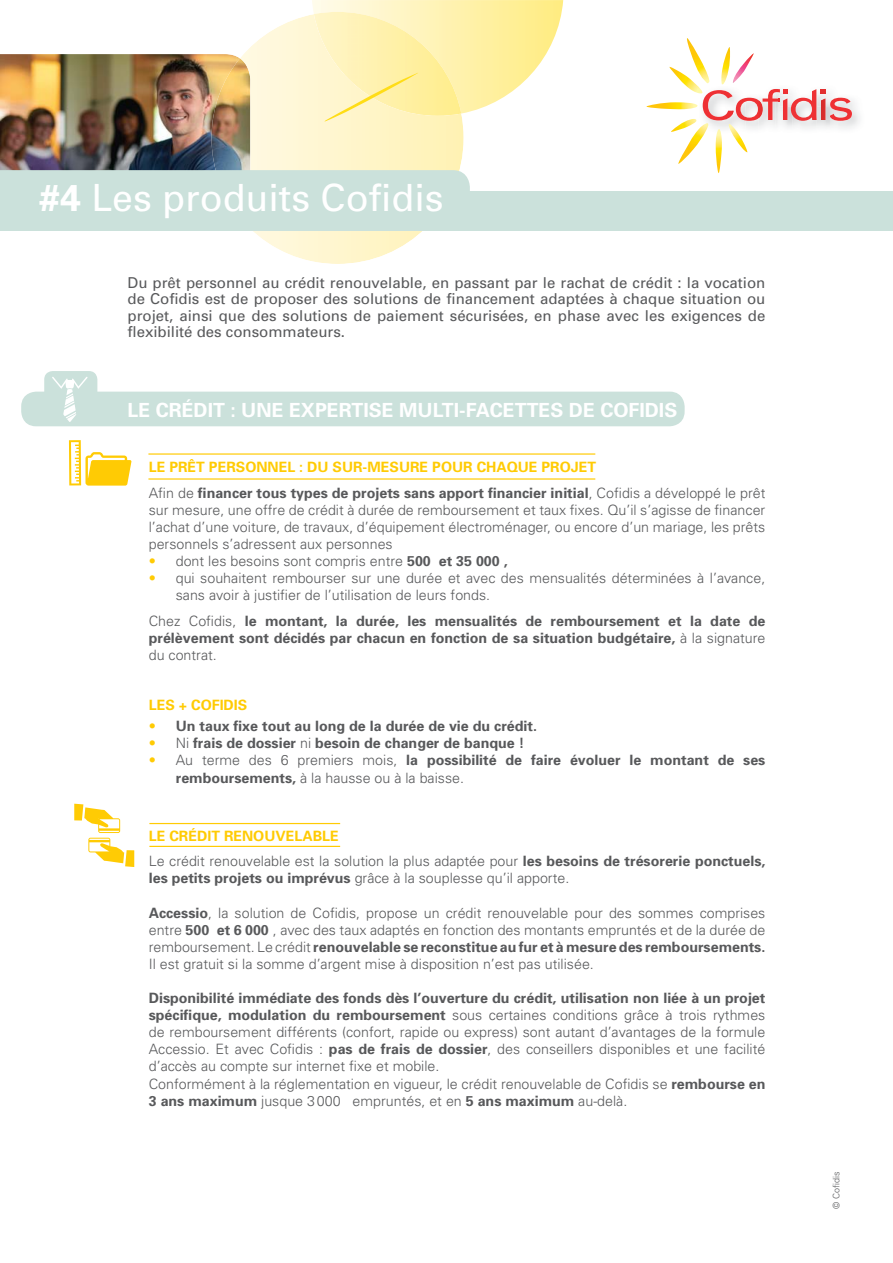
<style>
.page{position:relative;width:893px;height:1263px;background:#fff}
.page>*{position:absolute;margin:0;border:0;box-sizing:border-box;transform-origin:0 0}
.t1{font:37.5px "Univers";color:#fff}
.t2{font:700 19.5px "Univers";color:#fff}
.t3{font:15px/16.5px "Univers";color:#58595b;text-align:justify}
.t4{font:300 14.25px/17.1px "Univers";color:#58595b}
.t5{font:700 14.25px/17.1px "Univers";color:#58595b}
.t6{font:700 14.25px "Univers";color:#ffcb04}
.t7{font:300 9px "Univers";color:#58595b}
.s1{font-weight:700}
.s2{color:#ffcb04}
.s3{font-weight:300}
.s4{font-weight:300;color:#ffcb04}
.s5{font-weight:700;color:#ffcb04}
</style>
<div class="page">
<div style="left:44px;top:371px;width:53px;height:49px;background:#cbe1db;border-radius:9px"></div>
<svg style="left:241px;top:15px;width:223px;height:249px"></svg>
<svg style="left:312px;top:0;width:251px;height:122px;background:#fff3b7"></svg>
<img style="left:0;top:54px;width:239px;height:116px">
<img style="left:211px;top:58px;width:39px;height:112px">
<div style="left:0;top:191px;width:893px;height:40px;background:#cbe1db"></div>
<img style="left:698px;top:93px;width:34px;height:36px">
<img style="left:775px;top:121px;width:4px;height:5px">
<img style="left:779px;top:121px;width:8px;height:6px">
<img style="left:826px;top:121px;width:3px;height:9px">
<svg style="left:703px;top:89px;width:149px;height:32px"></svg>
<img style="left:733px;top:53px;width:21px;height:30px">
<img style="left:715px;top:129px;width:7px;height:44px">
<img style="left:671px;top:119px;width:26px;height:13px">
<img style="left:669px;top:67px;width:34px;height:26px">
<img style="left:646px;top:102px;width:51px;height:7px">
<img style="left:728px;top:124px;width:20px;height:29px">
<img style="left:721px;top:47px;width:9px;height:38px">
<img style="left:686px;top:38px;width:23px;height:45px">
<img style="left:678px;top:123px;width:30px;height:41px">
<div style="left:0;top:170px;width:470px;height:21px;background:#cbe1db"></div>
<div style="left:21px;top:392px;width:664px;height:34px;background:#cbe1db;border-radius:15px"></div>
<hr style="left:148px;top:453px;width:447px;height:2px;background:#ffcb04">
<hr style="left:148px;top:478px;width:447px;height:2px;background:#ffcb04">
<hr style="left:149px;top:823px;width:191px;height:1px;background:#ffcb04">
<hr style="left:149px;top:846px;width:191px;height:1px;background:#ffcb04">
<svg style="left:69px;top:440px;width:63px;height:46px"></svg>
<svg style="left:52px;top:377px;width:36px;height:45px"></svg>
<svg style="left:74px;top:804px;width:60px;height:63px"></svg>
<h1 class="t1" style="left:39px;top:184px;width:406px"><span class="s1">#4</span> Les produits Cofidis</h1>
<p class="t3" style="left:128px;top:275px;width:639px">Du prêt personnel au crédit renouvelable, en passant par le rachat de crédit : la vocation de Cofidis est de proposer des solutions de financement adaptées à chaque situation ou projet, ainsi que des solutions de paiement sécurisées, en phase avec les exigences de flexibilité des consommateurs.</p>
<h2 class="t2" style="left:128px;top:402px;width:551px">LE CRÉDIT : UNE EXPERTISE MULTI-FACETTES DE COFIDIS</h2>
<p class="t5" style="left:149px;top:455px;width:618px;line-height:25.7px"><span class="s2">LE PRÊT PERSONNEL : DU SUR-MESURE POUR CHAQUE PROJET<br></span><span class="s3">Afin de</span> financer tous types de projets sans apport financier initial<span class="s3">, Cofidis a développé le prêt</span></p>
<p class="t4" style="left:149px;top:502px;width:618px;text-align:justify">sur mesure, une offre de crédit à durée de remboursement et taux fixes. Qu’il s’agisse de financer l’achat d’une voiture, de travaux, d’équipement électroménager, ou encore d’un mariage, les prêts personnels s’adressent aux personnes</p>
<p class="t4" style="left:149px;top:554px;width:360px"><span class="s2">•</span> dont les besoins sont compris entre <span class="s1">500 et 35 000 ,</span></p>
<p class="t4" style="left:176px;top:571px;width:591px;text-indent:-27px"><span class="s2">•</span> qui souhaitent rembourser sur une durée et avec des mensualités déterminées à l’avance, sans avoir à justifier de l’utilisation de leurs fonds.</p>
<p class="t5" style="left:149px;top:614px;width:618px;text-align:justify"><span class="s3">Chez Cofidis,</span> le montant, la durée, les mensualités de remboursement et la date de prélèvement sont décidés par chacun en fonction de sa situation budgétaire, <span class="s3">à la signature du contrat.</span></p>
<p class="t6" style="left:149px;top:700px;width:100px">LES + COFIDIS</p>
<p class="t5" style="left:149px;top:719px;width:390px"><span class="s4">•</span> Un taux fixe tout au long de la durée de vie du crédit.</p>
<p class="t5" style="left:149px;top:736px;width:377px"><span class="s4">•</span> <span class="s3">Ni</span> frais de dossier <span class="s3">ni</span> besoin de changer de banque !</p>
<p class="t5" style="left:176px;top:753px;width:591px;text-indent:-27px"><span class="s4">•</span> <span class="s3">Au terme des 6 premiers mois,</span> la possibilité de faire évoluer le montant de ses remboursements, <span class="s3">à la hausse ou à la baisse.</span></p>
<p class="t4" style="left:149px;top:824px;width:618px;line-height:25.7px"><span class="s5">LE CRÉDIT RENOUVELABLE<br></span>Le crédit renouvelable est la solution la plus adaptée pour <span class="s1">les besoins de trésorerie ponctuels,</span></p>
<p class="t4" style="left:149px;top:871px;width:422px"><span class="s1">les petits projets ou imprévus</span> grâce à la souplesse qu’il apporte.</p>
<p class="t4" style="left:149px;top:905px;width:618px;text-align:justify"><span class="s1">Accessio</span>, la solution de Cofidis, propose un crédit renouvelable pour des sommes comprises entre <span class="s1">500 et 6 000</span> , avec des taux adaptés en fonction des montants empruntés et de la durée de remboursement. Le crédit <span class="s1">renouvelable se reconstitue au fur et à mesure des remboursements.<br></span>Il est gratuit si la somme d’argent mise à disposition n’est pas utilisée.</p>
<p class="t4" style="left:149px;top:991px;width:618px"><span class="s1">Disponibilité immédiate des fonds dès l’ouverture du crédit, utilisation non liée à un projet spécifique, modulation du remboursement</span> sous certaines conditions grâce à trois rythmes de remboursement différents (confort, rapide ou express) sont autant d’avantages de la formule Accessio. Et avec Cofidis : <span class="s1">pas de frais de dossier</span>, des conseillers disponibles et une facilité d’accès au compte sur internet fixe et mobile.<br>Conformément à la réglementation en vigueur, le crédit renouvelable de Cofidis se <span class="s1">rembourse en 3 ans maximum</span> jusque 3 000 empruntés, et en <span class="s1">5 ans maximum</span> au-delà.</p>
<p class="t7" style="left:833px;top:1209px;width:39px;rotate:-90deg">© Cofidis</p>
</div>
